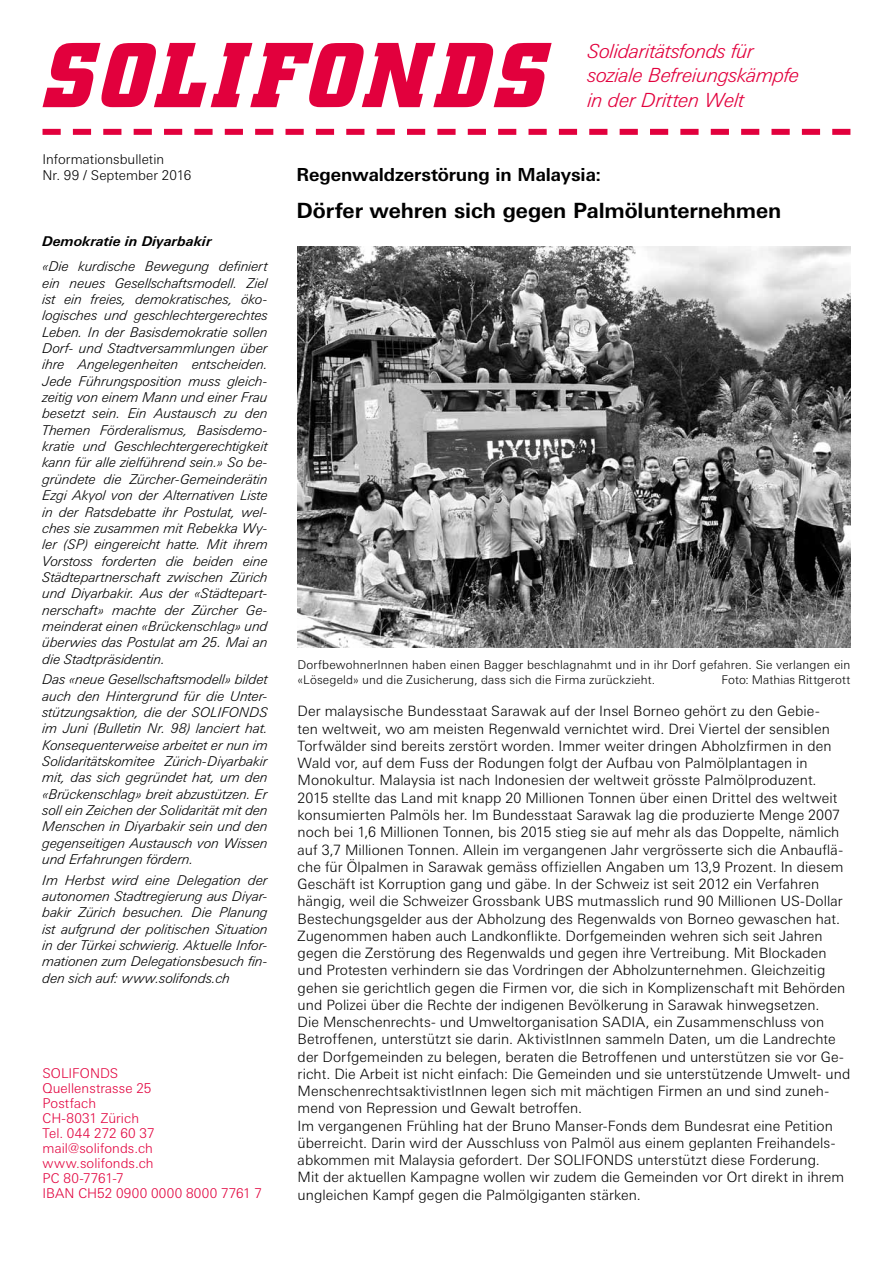
<style>
.page{position:relative;width:893px;height:1263px;background:#fff}
.page>*{position:absolute;margin:0;border:0;box-sizing:border-box;transform-origin:0 0}
.t1{font:700 21px "Linotype Univers Basic";letter-spacing:-.005em;color:#000}
.t2{font:italic 300 19.5px/24.5px "Linotype Univers Basic";letter-spacing:-.01em;color:#e2003d}
.t3{font:700 18px "Linotype Univers Basic";letter-spacing:-.005em;color:#000}
.t4{font:300 14.25px/17.2px "Linotype Univers Basic";letter-spacing:.005em;color:#000}
.t5{font:italic 300 13.5px/16.4px "Linotype Univers Basic";color:#000;text-align:justify}
.t6{font:300 13.5px/15px "Linotype Univers Basic";letter-spacing:.005em;color:#e2003d}
.t7{font:300 13.5px/16.2px "Linotype Univers Basic";letter-spacing:.005em;color:#000}
.t8{font:italic 700 13.5px "Linotype Univers Basic";color:#000}
.t9{font:300 12px/15px "Linotype Univers Basic";letter-spacing:.01em;color:#000}
</style>
<div class="page">
<svg style="left:43px;top:43px;width:509px;height:64px"></svg>
<svg style="left:43px;top:129px;width:807px;height:6px"></svg>
<img style="left:298px;top:247px;width:552px;height:400px">
<p class="t7" style="left:43px;top:151px;width:150px">Informationsbulletin<br>Nr. 99 / September 2016</p>
<p class="t8" style="left:43px;top:233px;width:171px">Demokratie in Diyarbakir</p>
<p class="t5" style="left:43px;top:258px;width:227px">«Die kurdische Bewegung definiert ein neues Gesellschaftsmodell. Ziel ist ein freies, demokratisches, öko&shy;logisches und geschlechtergerechtes Leben. In der Basisdemokratie sollen Dorf- und Stadtversammlungen über ihre Angelegenheiten entscheiden.<br>Jede Führungsposition muss gleich&shy;zeitig von einem Mann und einer Frau besetzt sein. Ein Austausch zu den Themen Förderalismus, Basisdemo&shy;kratie und Geschlechtergerechtigkeit kann für alle zielführend sein.» So be&shy;gründete die Zürcher-Gemeinderätin Ezgi Akyol von der Alternativen Liste in der Ratsdebatte ihr Postulat, wel&shy;ches sie zusammen mit Rebekka Wy&shy;ler (SP) eingereicht hatte. Mit ihrem Vorstoss forderten die beiden eine Städtepartnerschaft zwischen Zürich und Diyarbakir. Aus der «Städtepart&shy;nerschaft» machte der Zürcher Ge&shy;meinderat einen «Brückenschlag» und überwies das Postulat am 25. Mai an die Stadtpräsidentin.</p>
<p class="t5" style="left:43px;top:671px;width:227px">Das «neue Gesellschaftsmodell» bildet auch den Hintergrund für die Unter&shy;stützungsaktion, die der SOLIFONDS im Juni (Bulletin Nr. 98) lanciert hat.<br>Konsequenterweise arbeitet er nun im Solidaritätskomitee Zürich-Diyarbakir mit, das sich gegründet hat, um den «Brückenschlag» breit abzustützen. Er soll ein Zeichen der Solidarität mit den Menschen in Diyarbakir sein und den gegenseitigen Austausch von Wissen und Erfahrungen fördern.</p>
<p class="t5" style="left:43px;top:871px;width:227px">Im Herbst wird eine Delegation der autonomen Stadtregierung aus Diyar&shy;bakir Zürich besuchen. Die Planung ist aufgrund der politischen Situation in der Türkei schwierig. Aktuelle Infor&shy;mationen zum Delegationsbesuch fin&shy;den sich auf: www.solifonds.ch</p>
<p class="t6" style="left:43px;top:1066px;width:221px">SOLIFONDS<br>Quellenstrasse 25<br>Postfach<br>CH-8031 Zürich<br>Tel. 044 272 60 37 mail@solifonds.ch www.solifonds.ch<br>PC 80-7761-7<br>IBAN CH52 0900 0000 8000 7761 7</p>
<h2 class="t2" style="left:588px;top:38px;width:213px">Solidaritätsfonds für soziale Befreiungskämpfe in der Dritten Welt</h2>
<p class="t3" style="left:297px;top:163px;width:306px">Regenwaldzerstörung in Malaysia:</p>
<h1 class="t1" style="left:297px;top:197px;width:486px">Dörfer wehren sich gegen Palmölunternehmen</h1>
<p class="t9" style="left:298px;top:657px;width:554px">DorfbewohnerInnen haben einen Bagger beschlagnahmt und in ihr Dorf gefahren. Sie verlangen ein «Lösegeld» und die Zusicherung, dass sich die Firma zurückzieht.</p>
<p class="t9" style="left:721px;top:672px;width:130px">Foto: Mathias Rittgerott</p>
<p class="t4" style="left:298px;top:703px;width:554px">Der malaysische Bundesstaat Sarawak auf der Insel Borneo gehört zu den Gebie-<br>ten weltweit, wo am meisten Regenwald vernichtet wird. Drei Viertel der sensiblen Torfwälder sind bereits zerstört worden. Immer weiter dringen Abholzfirmen in den Wald vor, auf dem Fuss der Rodungen folgt der Aufbau von Palmölplantagen in Monokultur. Malaysia ist nach Indonesien der weltweit grösste Palmölproduzent.<br>2015 stellte das Land mit knapp 20 Millionen Tonnen über einen Drittel des weltweit konsumierten Palmöls her. Im Bundesstaat Sarawak lag die produzierte Menge 2007 noch bei 1,6 Millionen Tonnen, bis 2015 stieg sie auf mehr als das Doppelte, nämlich auf 3,7 Millionen Tonnen. Allein im vergangenen Jahr vergrösserte sich die Anbauflä&shy;che für Ölpalmen in Sarawak gemäss offiziellen Angaben um 13,9 Prozent. In diesem Geschäft ist Korruption gang und gäbe. In der Schweiz ist seit 2012 ein Verfahren hängig, weil die Schweizer Grossbank UBS mutmasslich rund 90 Millionen US-Dollar Bestechungsgelder aus der Abholzung des Regenwalds von Borneo gewaschen hat.<br>Zugenommen haben auch Landkonflikte. Dorfgemeinden wehren sich seit Jahren gegen die Zerstörung des Regenwalds und gegen ihre Vertreibung. Mit Blockaden und Protesten verhindern sie das Vordringen der Abholzunternehmen. Gleichzeitig gehen sie gerichtlich gegen die Firmen vor, die sich in Komplizenschaft mit Behörden und Polizei über die Rechte der indigenen Bevölkerung in Sarawak hinwegsetzen.<br>Die Menschenrechts- und Umweltorganisation SADIA, ein Zusammenschluss von Betroffenen, unterstützt sie darin. AktivistInnen sammeln Daten, um die Landrechte der Dorfgemeinden zu belegen, beraten die Betroffenen und unterstützen sie vor Ge&shy;richt. Die Arbeit ist nicht einfach: Die Gemeinden und sie unterstützende Umwelt- und MenschenrechtsaktivistInnen legen sich mit mächtigen Firmen an und sind zuneh&shy;mend von Repression und Gewalt betroffen.<br>Im vergangenen Frühling hat der Bruno Manser-Fonds dem Bundesrat eine Petition überreicht. Darin wird der Ausschluss von Palmöl aus einem geplanten Freihandels&shy;abkommen mit Malaysia gefordert. Der SOLIFONDS unterstützt diese Forderung.<br>Mit der aktuellen Kampagne wollen wir zudem die Gemeinden vor Ort direkt in ihrem ungleichen Kampf gegen die Palmölgiganten stärken.</p>
</div>
